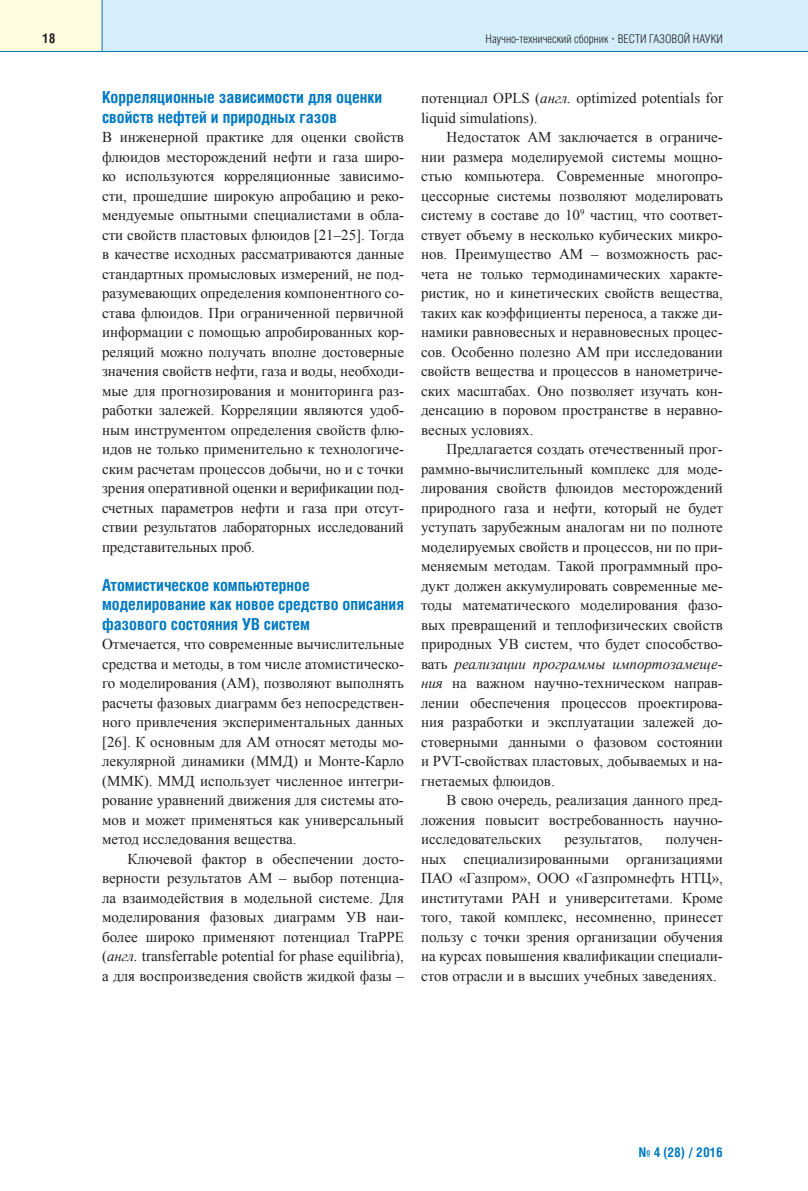
<style>
.page{position:relative;width:808px;height:1191px;background:#fff}
.page>*{position:absolute;margin:0;border:0;box-sizing:border-box;transform-origin:0 0}
.t1{font:700 16.5px/19.5px "Helios Cond";color:#0079c2}
.t2{font:15px/19.5px "Times New Roman";color:#231f20;text-align:justify}
.t3{font:700 13.5px "Helios Cond";color:#0079c2}
.t4{font:700 13.5px "Helios Cond";color:#231f20}
.t5{font:300 12px "Helios Cond";color:#231f20}
.s1{font-family:"Times New Roman";font-weight:700}
.s2{font-style:italic}
</style>
<div class="page">
<div style="left:102px;top:0;width:706px;height:51px;background:#d4effb"></div>
<div style="left:0;top:0;width:102px;height:51px;background:#fffce0"></div>
<hr style="left:0;top:51px;width:808px;height:1px;background:#0079c2">
<hr style="left:102px;top:0;width:1px;height:51px;background:#0079c2">
<p class="t4" style="left:42px;top:33px;width:15px">18</p>
<p class="t5" style="left:486px;top:34px;width:239px">Научно-технический сборник <span class="s1">·</span> ВЕСТИ ГАЗОВОЙ НАУКИ</p>
<p class="t1" style="left:102px;top:89px;width:282px">Корреляционные зависимости для оценки свойств нефтей и природных газов</p>
<p class="t2" style="left:102px;top:127px;width:303px">В инженерной практике для оценки свойств флюидов месторождений нефти и газа широ&shy;ко используются корреляционные зависимо&shy;сти, прошедшие широкую апробацию и реко&shy;мендуемые опытными специалистами в обла&shy;сти свойств пластовых флюидов [21–25]. Тогда в качестве исходных рассматриваются данные стандартных промысловых измерений, не под&shy;разумевающих определения компонентного со&shy;става флюидов. При ограниченной первичной информации с помощью апробированных кор&shy;реляций можно получать вполне достоверные значения свойств нефти, газа и воды, необходи&shy;мые для прогнозирования и мониторинга раз&shy;работки залежей. Корреляции являются удоб&shy;ным инструментом определения свойств флю&shy;идов не только применительно к технологиче&shy;ским расчетам процессов добычи, но и с точки зрения оперативной оценки и верификации под&shy;счетных параметров нефти и газа при отсут&shy;ствии результатов лабораторных исследований представительных проб.</p>
<p class="t1" style="left:102px;top:576px;width:303px">Атомистическое компьютерное моделирование как новое средство описания фазового состояния УВ систем</p>
<p class="t2" style="left:102px;top:634px;width:303px">Отмечается, что современные вычислительные средства и методы, в том числе атомистическо&shy;го моделирования (АМ), позволяют выполнять расчеты фазовых диаграмм без непосредствен&shy;ного привлечения экспериментальных данных [26]. К основным для АМ относят методы мо&shy;лекулярной динамики (ММД) и Монте-Карло (ММК). ММД использует численное интегри&shy;рование уравнений движения для системы ато&shy;мов и может применяться как универсальный метод исследования вещества.</p>
<p class="t2" style="left:102px;top:849px;width:303px;text-indent:26px">Ключевой фактор в обеспечении досто&shy;верности результатов АМ – выбор потенциа&shy;ла взаимодействия в модельной системе. Для моделирования фазовых диаграмм УВ наи&shy;более широко применяют потенциал TraPPE (<span class="s2">англ.</span> transferrable potential for phase equilibria), а для воспроизведения свойств жидкой фазы –</p>
<p class="t2" style="left:421px;top:88px;width:303px">потенциал OPLS (<span class="s2">англ.</span> optimized potentials for liquid simulations).</p>
<p class="t2" style="left:421px;top:127px;width:303px;text-indent:26px">Недостаток АМ заключается в ограниче&shy;нии размера моделируемой системы мощно&shy;стью компьютера. Современные многопро&shy;цессорные системы позволяют моделировать систему в составе до 10<sup>9</sup> частиц, что соответ&shy;ствует объему в несколько кубических микро&shy;нов. Преимущество АМ – возможность рас&shy;чета не только термодинамических характе&shy;ристик, но и кинетических свойств вещества, таких как коэффициенты переноса, а также ди&shy;намики равновесных и неравновесных процес&shy;сов. Особенно полезно АМ при исследовании свойств вещества и процессов в нанометриче&shy;ских масштабах. Оно позволяет изучать кон&shy;денсацию в поровом пространстве в неравно&shy;весных условиях.</p>
<p class="t2" style="left:421px;top:439px;width:303px;text-indent:26px">Предлагается создать отечественный прог&shy;раммно-вычислительный комплекс для моде&shy;лирования свойств флюидов месторождений природного газа и нефти, который не будет уступать зарубежным аналогам ни по полноте моделируемых свойств и процессов, ни по при&shy;меняемым методам. Такой программный про&shy;дукт должен аккумулировать современные ме&shy;тоды математического моделирования фазо&shy;вых превращений и теплофизических свойств природных УВ систем, что будет способство&shy;вать <span class="s2">реализации программы импортозамеще&shy;ния</span> на важном научно-техническом направ&shy;лении обеспечения процессов проектирова&shy;ния разработки и эксплуатации залежей до&shy;стоверными данными о фазовом состоянии и PVT-свойствах пластовых, добываемых и на&shy;гнетаемых флюидов.</p>
<p class="t2" style="left:421px;top:790px;width:303px;text-indent:26px">В свою очередь, реализация данного пред&shy;ложения повысит востребованность научно&shy;исследовательских</p>
<p class="t2" style="left:421px;top:829px;width:303px;text-indent:244px">получен&shy;ных специализированными организациями ПАО «Газпром», ООО «Газпромнефть НТЦ», институтами РАН и университетами. Кроме того, такой комплекс, несомненно, принесет пользу с точки зрения организации обучения на курсах повышения квалификации специали&shy;стов отрасли и в высших учебных заведениях.</p>
<p class="t2" style="left:564px;top:829px;width:80px">результатов,</p>
<p class="t3" style="left:639px;top:1147px;width:86px">№ 4 (28) / 2016</p>
</div>
